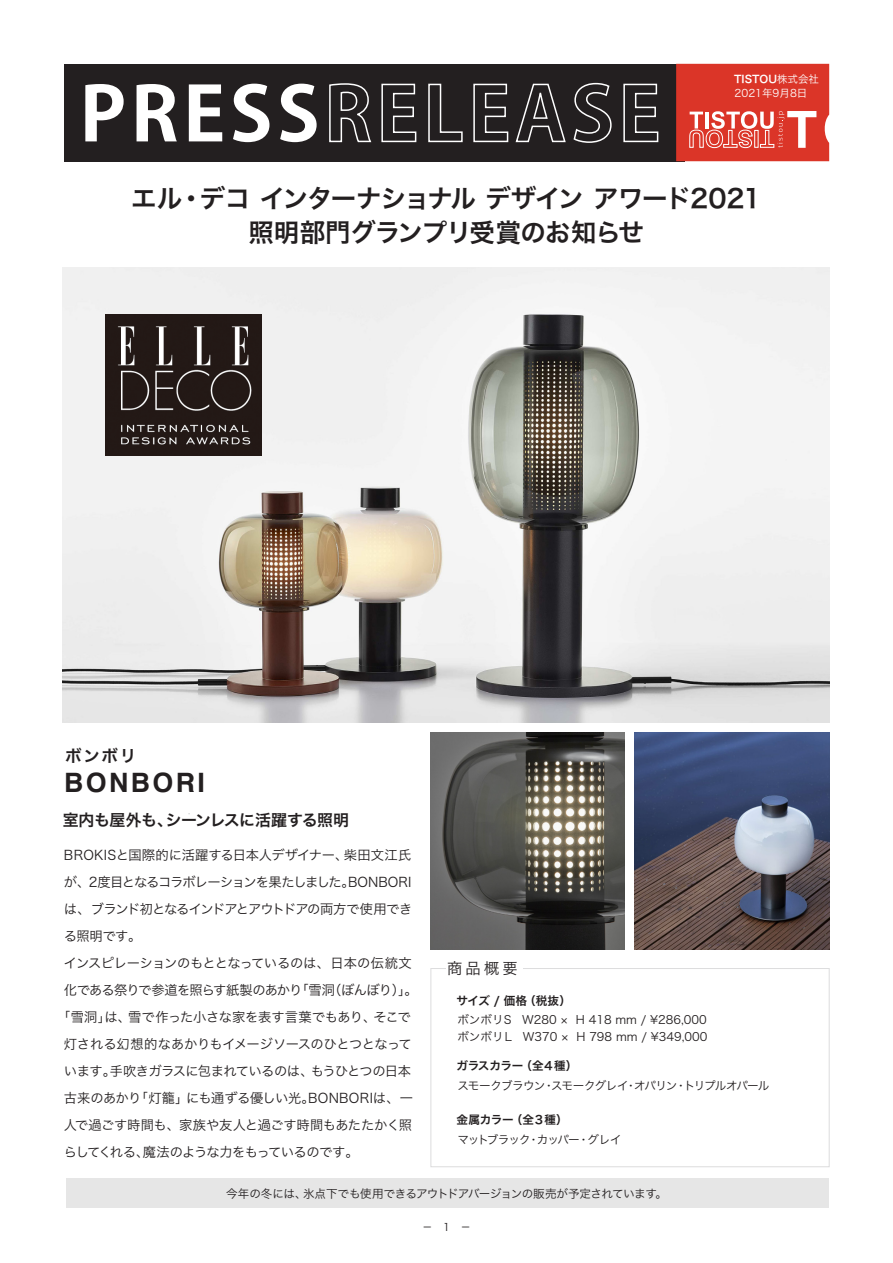
<style>
.page{position:relative;width:893px;height:1263px;background:#fff}
.page>*{position:absolute;margin:0;border:0;box-sizing:border-box;transform-origin:0 0}
.t1{font:700 74.1px "Koz Go Pro";letter-spacing:.06em;color:#fff;scale:1.05 1}
.t2{font:700 26.7px "Helvetica";letter-spacing:.09em;color:#231f20}
.t3{font:25.5px/34.5px "Hira Kaku Pro W6";letter-spacing:-.045em;color:#231f20;text-align:center}
.t4{font:16.5px "Hira Kaku Pro W6";color:#231f20}
.t5{font:15.9px "Hira Kaku Pro W6";letter-spacing:-.025em;color:#231f20}
.t6{font:15.3px "Hira Kaku Pro W3";color:#231f20}
.t7{font:13.35px "Hira Kaku Pro W3";letter-spacing:-.04em;color:#231f20}
.t8{font:13.35px "Hira Kaku Pro W3";letter-spacing:-.01em;color:#231f20}
.t9{font:13.35px "Hira Kaku Pro W3";letter-spacing:-.075em;color:#231f20}
.t10{font:13.35px "Hira Kaku Pro W3";letter-spacing:-.06em;color:#231f20}
.t11{font:13.35px "Hira Kaku Pro W3";color:#231f20}
.t12{font:13.35px "Hira Kaku Pro W3";letter-spacing:-.07em;color:#231f20}
.t13{font:11.55px/16.4px "Hira Kaku Pro W3";color:#231f20}
.t14{font:11.55px "Hira Kaku Pro W3";letter-spacing:-.03em;color:#231f20}
.t15{font:11.55px "Hira Kaku Pro W6";letter-spacing:-.035em;color:#231f20}
.t16{font:11.55px "Hira Kaku Pro W3";letter-spacing:-.07em;color:#231f20}
.t17{font:11.55px "Hira Kaku Pro W3";letter-spacing:-.09em;color:#231f20}
.t18{font:10.5px "Hira Kaku Pro W6";color:#fff}
.t19{font:10.5px "Hira Kaku Pro W3";color:#fff}
.t20{font:10.5px "Hira Kaku Pro W3";color:#231f20}
.s1{font-family:"Hira Kaku Pro W3"}
</style>
<div class="page">
<div style="left:66px;top:1179px;width:763px;height:29px;background:#e6e6e6"></div>
<div style="left:430px;top:968px;width:400px;height:199px;border:1px solid #ddddde"></div>
<div style="left:64px;top:64px;width:621px;height:97px;background:#231f20"></div>
<svg style="left:329px;top:83px;width:43px;height:60px"></svg>
<svg style="left:381px;top:83px;width:36px;height:60px"></svg>
<svg style="left:428px;top:83px;width:35px;height:60px"></svg>
<svg style="left:473px;top:83px;width:36px;height:60px"></svg>
<svg style="left:515px;top:83px;width:51px;height:60px"></svg>
<svg style="left:573px;top:82px;width:39px;height:61px"></svg>
<svg style="left:623px;top:83px;width:36px;height:60px"></svg>
<svg style="left:676px;top:64px;width:153px;height:97px;background:#de4a3e"></svg>
<img style="left:63px;top:267px;width:766px;height:456px">
<img style="left:431px;top:732px;width:194px;height:217px">
<img style="left:635px;top:732px;width:194px;height:217px">
<div style="left:446px;top:959px;width:77px;height:19px;background:#fff"></div>
<img style="left:106px;top:315px;width:155px;height:141px">
<h1 class="t1" style="left:80px;top:66px;width:230px">PRESS</h1>
<p class="t18" style="left:734px;top:70px;width:86px">TISTOU<span class="s1">株式会社</span></p>
<p class="t19" style="left:734px;top:84px;width:74px">2021年9月8日</p>
<h3 class="t3" style="left:131px;top:180px;width:632px">エル・デコ インターナショナル デザイン アワード2021照明部門グランプリ受賞のお知らせ</h3>
<p class="t4" style="left:65px;top:741px;width:72px">ボンボリ</p>
<h2 class="t2" style="left:64px;top:761px;width:142px">BONBORI</h2>
<p class="t5" style="left:63px;top:805px;width:288px">室内も屋外も、シーンレスに活躍する照明</p>
<p class="t11" style="left:64px;top:843px;width:349px">BROKISと国際的に活躍する日本人デザイナー、柴田文江氏</p>
<p class="t9" style="left:64px;top:870px;width:349px">が、2度目となるコラボレーションを果たしました。BONBORI</p>
<p class="t12" style="left:64px;top:897px;width:350px">は、ブランド初となるインドアとアウトドアの両方で使用でき</p>
<p class="t7" style="left:64px;top:924px;width:79px">る照明です。</p>
<p class="t7" style="left:64px;top:951px;width:349px">インスピレーションのもととなっているのは、日本の伝統文</p>
<p class="t10" style="left:64px;top:978px;width:355px">化である祭りで参道を照らす紙製のあかり「雪洞（ぼんぼり）」。</p>
<p class="t8" style="left:57px;top:1005px;width:355px">「雪洞」は、雪で作った小さな家を表す言葉でもあり、そこで</p>
<p class="t7" style="left:64px;top:1032px;width:349px">灯される幻想的なあかりもイメージソースのひとつとなって</p>
<p class="t7" style="left:64px;top:1059px;width:349px">います。手吹きガラスに包まれているのは、もうひとつの日本</p>
<p class="t8" style="left:64px;top:1086px;width:351px">古来のあかり「灯籠」にも通ずる優しい光。BONBORIは、一</p>
<p class="t7" style="left:64px;top:1113px;width:350px">人で過ごす時間も、家族や友人と過ごす時間もあたたかく照</p>
<p class="t7" style="left:64px;top:1140px;width:296px">らしてくれる、魔法のような力をもっているのです。</p>
<p class="t6" style="left:447px;top:955px;width:72px">商品概要</p>
<p class="t15" style="left:456px;top:990px;width:116px">サイズ / 価格（税抜）</p>
<p class="t13" style="left:457px;top:1011px;width:251px">ボンボリS W280 × H 418 mm / ¥286,000ボンボリL W370 × H 798 mm / ¥349,000</p>
<p class="t15" style="left:456px;top:1055px;width:122px">ガラスカラー（全４種）</p>
<p class="t16" style="left:457px;top:1075px;width:313px">スモークブラウン・スモークグレイ・オパリン・トリプルオパール</p>
<p class="t15" style="left:456px;top:1109px;width:113px">金属カラー（全３種）</p>
<p class="t17" style="left:457px;top:1129px;width:166px">マットブラック・カッパー・グレイ</p>
<p class="t14" style="left:226px;top:1183px;width:442px">今年の冬には、氷点下でも使用できるアウトドアバージョンの販売が予定されています。</p>
<p class="t20" style="left:422px;top:1218px;width:50px">－　1　－</p>
</div>
